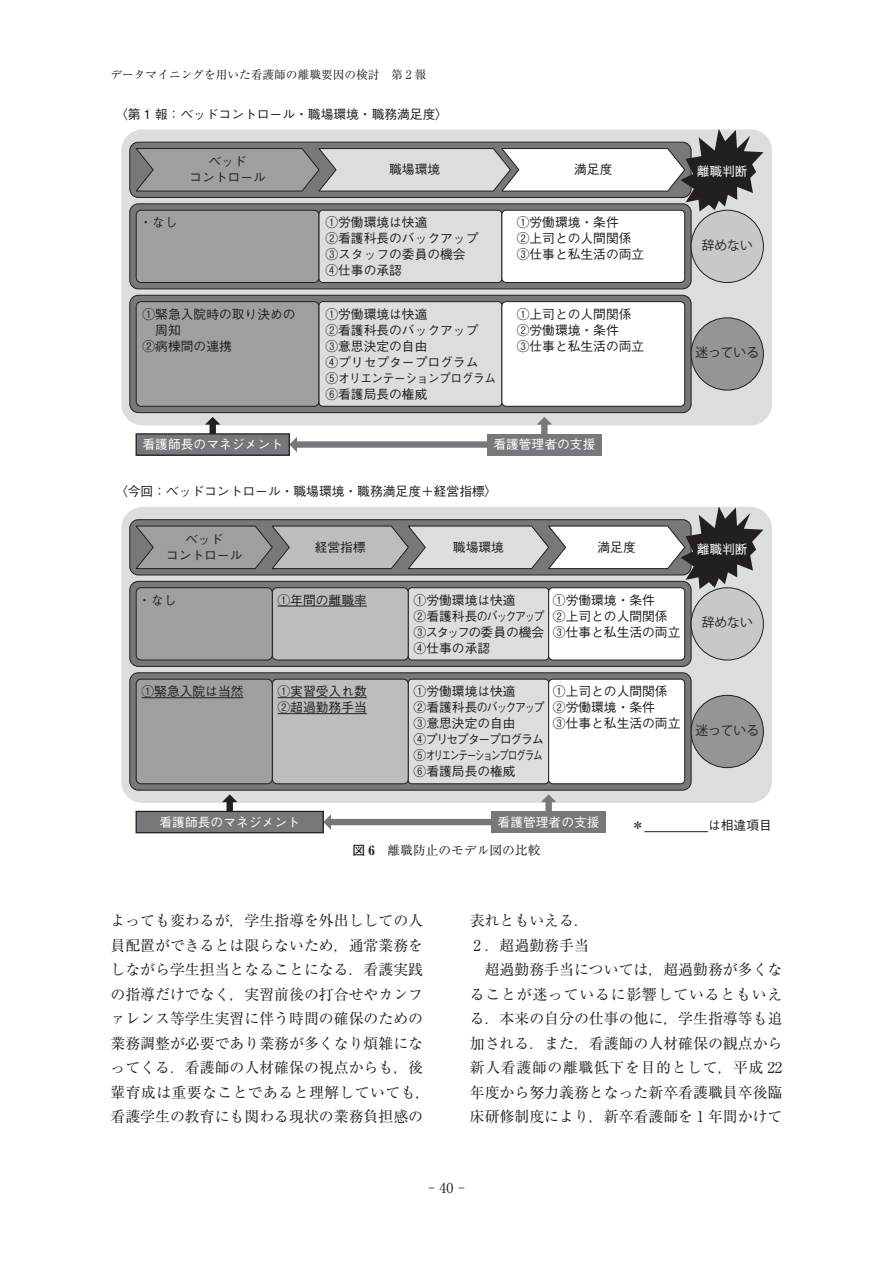
<style>
.page{position:relative;width:893px;height:1263px;background:#fff}
.page>*{position:absolute;margin:0;border:0;box-sizing:border-box;transform-origin:0 0}
.t1{font:14.85px/24.5px "Ryumin Pro";color:#231f20}
.t2{font:14.85px "Ryumin Pro";letter-spacing:.045em;color:#231f20}
.t3{font:14.85px "Ryumin Pro";letter-spacing:.055em;color:#231f20}
.t4{font:13.8px "Ryumin Pro";color:#231f20}
.t5{font:500 12.75px/15.9px "Gothic BBB Pro";color:#231f20}
.t6{font:500 12.75px/15.9px "Gothic BBB Pro";letter-spacing:-.08em;color:#231f20}
.t7{font:500 12.75px "Gothic BBB Pro";color:#fff}
.t8{font:12.75px "Koz Go Pro";color:#231f20}
.t9{font:12.75px "Ryumin Pro";color:#231f20}
.t10{font:11.7px "Ryumin Pro";color:#231f20}
.s1{font-family:"Futo Go B101 Pro";font-weight:700}
.s2{font-weight:800}
</style>
<div class="page">
<div style="left:121px;top:507px;width:651px;height:296px;background:#dcdddf;border-radius:21px"></div>
<div style="left:121px;top:129px;width:651px;height:296px;background:#dcdddf;border-radius:21px"></div>
<div style="left:227px;top:801px;width:6px;height:15px;background:#231f20"></div>
<svg style="left:222px;top:794px;width:15px;height:8px"></svg>
<div style="left:330px;top:819px;width:163px;height:6px;background:#76787b"></div>
<svg style="left:324px;top:814px;width:7px;height:16px"></svg>
<div style="left:130px;top:673px;width:561px;height:117px;background:linear-gradient(to right,#75777a,#76787b);border-radius:9px"></div>
<div style="left:130px;top:672px;width:561px;height:118px;border:1px solid #231f20;border-radius:9px"></div>
<div style="left:136px;top:811px;width:187px;height:22px;background:#76787b"></div>
<div style="left:136px;top:811px;width:188px;height:22px;border:1px solid #231f20"></div>
<div style="left:491px;top:811px;width:115px;height:22px;background:#76787b"></div>
<div style="left:130px;top:581px;width:561px;height:85px;background:linear-gradient(to right,#75777a,#76787b);border-radius:9px"></div>
<div style="left:130px;top:581px;width:561px;height:86px;border:1px solid #231f20;border-radius:9px"></div>
<div style="left:272px;top:588px;width:136px;height:72px;background:#bcbdc0;border-radius:5px"></div>
<div style="left:272px;top:587px;width:137px;height:73px;border:1px solid #231f20;border-radius:5px"></div>
<div style="left:136px;top:588px;width:136px;height:72px;background:#9d9fa2;border-radius:5px"></div>
<div style="left:136px;top:587px;width:137px;height:73px;border:1px solid #231f20;border-radius:5px"></div>
<div style="left:272px;top:679px;width:136px;height:105px;background:#bcbdc0;border-radius:5px"></div>
<div style="left:272px;top:679px;width:137px;height:105px;border:1px solid #231f20;border-radius:5px"></div>
<div style="left:136px;top:679px;width:136px;height:105px;background:#9d9fa2;border-radius:5px"></div>
<div style="left:136px;top:679px;width:137px;height:105px;border:1px solid #231f20;border-radius:5px"></div>
<div style="left:408px;top:679px;width:141px;height:105px;background:#dcdddf;border-radius:4px"></div>
<div style="left:408px;top:679px;width:141px;height:105px;border:1px solid #231f20;border-radius:4px"></div>
<div style="left:549px;top:679px;width:136px;height:105px;background:#fff;border-radius:4px"></div>
<div style="left:548px;top:679px;width:137px;height:105px;border:1px solid #231f20;border-radius:4px"></div>
<div style="left:408px;top:588px;width:141px;height:72px;background:#dcdddf;border-radius:4px"></div>
<div style="left:408px;top:587px;width:141px;height:73px;border:1px solid #231f20;border-radius:4px"></div>
<div style="left:549px;top:588px;width:136px;height:72px;background:#fff;border-radius:4px"></div>
<div style="left:548px;top:587px;width:137px;height:73px;border:1px solid #231f20;border-radius:4px"></div>
<div style="left:691px;top:588px;width:72px;height:72px;background:#c7c8ca;border-radius:50%"></div>
<div style="left:691px;top:695px;width:72px;height:73px;background:#939598;border-radius:50%"></div>
<div style="left:691px;top:695px;width:73px;height:73px;border:1px solid #231f20;border-radius:50%"></div>
<svg style="left:135px;top:506px;width:628px;height:83px"></svg>
<div style="left:545px;top:801px;width:7px;height:15px;background:#76787b"></div>
<svg style="left:541px;top:794px;width:15px;height:8px"></svg>
<div style="left:210px;top:424px;width:6px;height:14px;background:#231f20"></div>
<svg style="left:205px;top:417px;width:15px;height:8px"></svg>
<div style="left:296px;top:441px;width:193px;height:7px;background:#76787b"></div>
<svg style="left:290px;top:437px;width:7px;height:15px"></svg>
<div style="left:130px;top:295px;width:561px;height:118px;background:#76787b;border-radius:9px"></div>
<div style="left:130px;top:295px;width:561px;height:118px;border:1px solid #231f20;border-radius:9px"></div>
<div style="left:136px;top:434px;width:153px;height:21px;background:#76787b"></div>
<div style="left:136px;top:433px;width:154px;height:23px;border:1px solid #231f20"></div>
<div style="left:487px;top:434px;width:115px;height:21px;background:#76787b"></div>
<div style="left:130px;top:204px;width:561px;height:85px;background:#76787b;border-radius:9px"></div>
<div style="left:130px;top:204px;width:561px;height:85px;border:1px solid #231f20;border-radius:9px"></div>
<div style="left:136px;top:210px;width:183px;height:72px;background:#9d9fa2;border-radius:5px"></div>
<div style="left:136px;top:210px;width:183px;height:73px;border:1px solid #231f20;border-radius:5px"></div>
<div style="left:136px;top:302px;width:183px;height:104px;background:#9d9fa2;border-radius:5px"></div>
<div style="left:136px;top:301px;width:183px;height:106px;border:1px solid #231f20;border-radius:5px"></div>
<div style="left:319px;top:302px;width:183px;height:104px;background:#dcdddf;border-radius:4px"></div>
<div style="left:319px;top:301px;width:183px;height:105px;border:1px solid #231f20;border-radius:4px"></div>
<div style="left:502px;top:302px;width:183px;height:104px;background:#fff;border-radius:4px"></div>
<div style="left:502px;top:301px;width:183px;height:105px;border:1px solid #231f20;border-radius:4px"></div>
<div style="left:319px;top:210px;width:183px;height:72px;background:#dcdddf;border-radius:4px"></div>
<div style="left:319px;top:210px;width:183px;height:73px;border:1px solid #231f20;border-radius:4px"></div>
<div style="left:502px;top:210px;width:183px;height:72px;background:#fff;border-radius:4px"></div>
<div style="left:502px;top:210px;width:183px;height:73px;border:1px solid #231f20;border-radius:4px"></div>
<div style="left:691px;top:210px;width:72px;height:72px;background:#c7c8ca;border-radius:50%"></div>
<div style="left:691px;top:318px;width:72px;height:72px;background:#939598;border-radius:50%"></div>
<div style="left:691px;top:318px;width:73px;height:72px;border:1px solid #231f20;border-radius:50%"></div>
<svg style="left:135px;top:129px;width:628px;height:83px"></svg>
<div style="left:541px;top:424px;width:7px;height:14px;background:#76787b"></div>
<svg style="left:537px;top:417px;width:15px;height:8px"></svg>
<hr style="left:644px;top:831px;width:64px;height:1px;background:#231f20">
<hr style="left:278px;top:697px;width:89px;height:1px;background:#231f20">
<hr style="left:278px;top:713px;width:89px;height:1px;background:#231f20">
<hr style="left:141px;top:697px;width:103px;height:1px;background:#231f20">
<hr style="left:278px;top:606px;width:89px;height:1px;background:#231f20">
<p class="t10" style="left:111px;top:66px;width:317px">データマイニングを用いた看護師の離職要因の検討　第 2 報</p>
<p class="t5" style="left:115px;top:104px;width:335px">〈第 1 報：ベッドコントロール・職場環境・職務満足度〉</p>
<p class="t5" style="left:139px;top:213px;width:40px">・なし</p>
<p class="t5" style="left:189px;top:152px;width:78px;text-align:center">ベッド<br>コントロール</p>
<p class="t5" style="left:143px;top:305px;width:155px">①緊急入院時の取り決めの　周知<br>②病棟間の連携</p>
<p class="t5" style="left:389px;top:160px;width:53px">職場環境</p>
<p class="t5" style="left:574px;top:160px;width:40px">満足度</p>
<p class="t5" style="left:325px;top:213px;width:155px">①労働環境は快適<br>②看護科長のバックアップ<br>③スタッフの委員の機会<br>④仕事の承認</p>
<p class="t5" style="left:325px;top:305px;width:172px">①労働環境は快適<br>②看護科長のバックアップ<br>③意思決定の自由<br>④プリセプタープログラム<br>⑤オリエンテーションプログラム<br>⑥看護局長の権威</p>
<p class="t5" style="left:517px;top:213px;width:129px">①労働環境・条件<br>②上司との人間関係<br>③仕事と私生活の両立</p>
<p class="t5" style="left:517px;top:305px;width:129px">①上司との人間関係<br>②労働環境・条件<br>③仕事と私生活の両立</p>
<p class="t7" style="left:143px;top:434px;width:142px">看護師長のマネジメント</p>
<p class="t7" style="left:493px;top:434px;width:104px">看護管理者の支援</p>
<p class="t5" style="left:115px;top:482px;width:384px">〈今回：ベッドコントロール・職場環境・職務満足度＋経営指標〉</p>
<p class="t5" style="left:166px;top:529px;width:78px;text-align:center">ベッド<br>コントロール</p>
<p class="t5" style="left:315px;top:537px;width:53px">経営指標</p>
<p class="t5" style="left:453px;top:537px;width:53px">職場環境</p>
<p class="t5" style="left:598px;top:537px;width:40px">満足度</p>
<p class="t5" style="left:138px;top:590px;width:40px">・なし</p>
<p class="t5" style="left:278px;top:590px;width:91px">①年間の離職率</p>
<p class="t5" style="left:414px;top:590px;width:132px">①労働環境は快適<br>②看護科長のバックアップ<br>③スタッフの委員の機会<br>④仕事の承認</p>
<p class="t5" style="left:553px;top:590px;width:129px">①労働環境・条件<br>②上司との人間関係<br>③仕事と私生活の両立</p>
<p class="t5" style="left:141px;top:682px;width:104px">①緊急入院は当然</p>
<p class="t5" style="left:278px;top:682px;width:91px">①実習受入れ数<br>②超過勤務手当</p>
<p class="t6" style="left:414px;top:682px;width:132px">①労働環境は快適<br>②看護科長のバックアップ<br>③意思決定の自由<br>④プリセプタープログラム<br>⑤オリエンテーションプログラム<br>⑥看護局長の権威</p>
<p class="t5" style="left:553px;top:682px;width:129px">①上司との人間関係<br>②労働環境・条件<br>③仕事と私生活の両立</p>
<p class="t7" style="left:697px;top:161px;width:53px">離職判断</p>
<p class="t8" style="left:702px;top:237px;width:53px">辞めない</p>
<p class="t8" style="left:695px;top:344px;width:65px">迷っている</p>
<p class="t7" style="left:697px;top:539px;width:53px">離職判断</p>
<p class="t8" style="left:702px;top:614px;width:53px">辞めない</p>
<p class="t8" style="left:695px;top:722px;width:65px">迷っている</p>
<p class="t7" style="left:160px;top:811px;width:142px">看護師長のマネジメント</p>
<p class="t7" style="left:498px;top:811px;width:104px">看護管理者の支援</p>
<p class="t5" style="left:632px;top:816px;width:142px">＊　　　　　は相違項目</p>
<p class="t9" style="left:352px;top:840px;width:190px"><span class="s1">図</span> <span class="s2">6</span>　離職防止のモデル図の比較</p>
<p class="t1" style="left:111px;top:907px;width:321px">よっても変わるが，学生指導を外出ししての人員配置ができるとは限らないため，通常業務をしながら学生担当となることになる．看護実践の指導だけでなく，実習前後の打合せやカンファレンス等学生実習に伴う時間の確保のための業務調整が必要であり業務が多くなり煩雑になってくる．看護師の人材確保の視点からも，後輩育成は重要なことであると理解していても，看護学生の教育にも関わる現状の業務負担感の</p>
<p class="t1" style="left:470px;top:907px;width:121px">表れともいえる．</p>
<p class="t1" style="left:474px;top:932px;width:117px">2 ．超過勤務手当</p>
<p class="t1" style="left:485px;top:956px;width:299px">超過勤務手当については，超過勤務が多くな</p>
<p class="t3" style="left:470px;top:982px;width:314px">ることが迷っているに影響しているともいえ</p>
<p class="t1" style="left:470px;top:1005px;width:314px">る．本来の自分の仕事の他に，学生指導等も追</p>
<p class="t1" style="left:470px;top:1030px;width:314px">加される．また，看護師の人材確保の観点から</p>
<p class="t2" style="left:470px;top:1056px;width:314px">新人看護師の離職低下を目的として，平成 22</p>
<p class="t1" style="left:470px;top:1079px;width:314px">年度から努力義務となった新卒看護職員卒後臨</p>
<p class="t1" style="left:470px;top:1103px;width:314px">床研修制度により，新卒看護師を 1 年間かけて</p>
<p class="t4" style="left:428px;top:1177px;width:38px">- 40 -</p>
</div>
